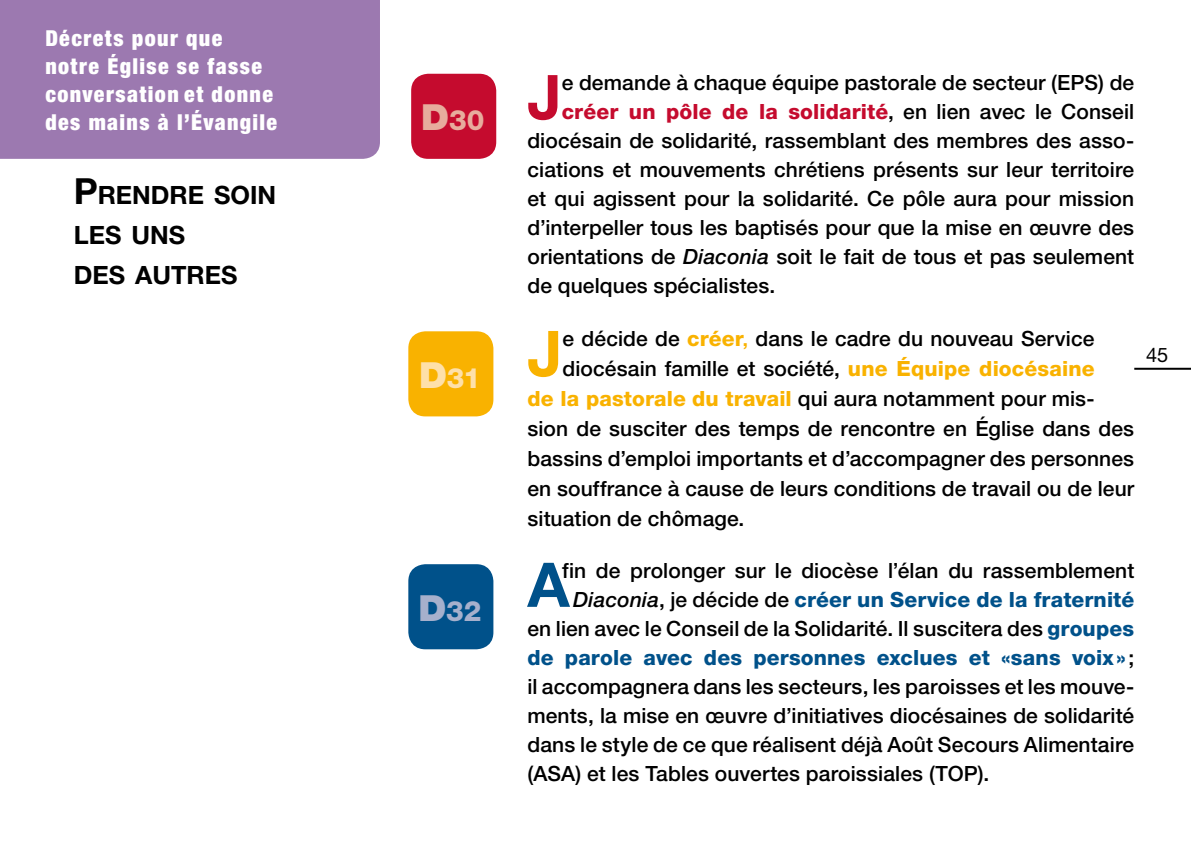
<style>
.page{position:relative;width:1191px;height:851px;background:#fff}
.page>*{position:absolute;margin:0;border:0;box-sizing:border-box;transform-origin:0 0}
.t1{font:700 63px "Helvetica Neue LT";color:#f9b200}
.t2{font:700 61.6px "Helvetica Neue LT";color:#c50b2e}
.t3{font:700 61.6px "Helvetica Neue LT";color:#00518a}
.t4{font:800 28px "Helvetica Neue LT";color:#e7ac9d}
.t5{font:800 28px "Helvetica Neue LT";color:#fee0a9}
.t6{font:800 28px "Helvetica Neue LT";color:#a6b0cc}
.t7{font:700 25.2px/40px "Helvetica Neue LT";color:#000}
.t8{font:900 condensed 22px/28px "Helvetica Neue LT";letter-spacing:.065em;color:#fff}
.t9{font:500 21px "Helvetica Neue LT";letter-spacing:.005em;color:#000}
.t10{font:800 21px "Helvetica Neue LT";letter-spacing:.005em;color:#00518a}
.t11{font:800 21px "Helvetica Neue LT";letter-spacing:.005em;color:#c50b2e}
.t12{font:20px "Helvetica Neue LT";color:#000}
.s1{font-size:36px}
.s2{font-weight:900;font-size:36px}
.s3{font-weight:500;color:#000}
.s4{font-style:italic}
.s5{font-weight:800;color:#f9b200}
.s6{color:#f9b200}
.s7{font-weight:500;font-style:italic;color:#000}
.s8{font-weight:800;color:#00518a}
</style>
<div class="page">
<div style="left:411px;top:74px;width:85px;height:85px;background:#c50b2e;border-radius:17px"></div>
<div style="left:408px;top:331px;width:85px;height:85px;background:#f9b200;border-radius:17px"></div>
<div style="left:408px;top:564px;width:85px;height:85px;background:#00518a;border-radius:17px"></div>
<div style="left:0;top:0;width:380px;height:159px;background:#9c79b0"></div>
<hr style="left:1134px;top:368px;width:57px;height:2px;background:#000">
<p class="t8" style="left:45px;top:24px;width:233px">Décrets pour que notre Église se fasse conversation et donne des mains à l’Évangile</p>
<p class="t7" style="left:74px;top:174px;width:204px"><span class="s1">P</span>RENDRE SOIN<br>LES UNS<br>DES AUTRES</p>
<p class="t4" style="left:421px;top:103px;width:65px"><span class="s2">D</span>30</p>
<p class="t5" style="left:419px;top:361px;width:63px"><span class="s2">D</span>31</p>
<p class="t6" style="left:418px;top:594px;width:64px"><span class="s2">D</span>32</p>
<p class="t2" style="left:527px;top:59px;width:36px">J</p>
<p class="t9" style="left:562px;top:70px;width:574px">e demande à chaque équipe pastorale de secteur (EPS) de</p>
<p class="t11" style="left:562px;top:99px;width:574px">créer un pôle de la solidarité<span class="s3">, en lien avec le Conseil</span></p>
<p class="t9" style="left:527px;top:128px;width:608px">diocésain de solidarité, rassemblant des membres des asso-</p>
<p class="t9" style="left:527px;top:157px;width:608px">ciations et mouvements chrétiens présents sur leur territoire</p>
<p class="t9" style="left:527px;top:186px;width:608px">et qui agissent pour la solidarité. Ce pôle aura pour mission</p>
<p class="t9" style="left:527px;top:215px;width:608px">d’interpeller tous les baptisés pour que la mise en œuvre des</p>
<p class="t9" style="left:527px;top:244px;width:608px">orientations de <span class="s4">Diaconia</span> soit le fait de tous et pas seulement</p>
<p class="t9" style="left:527px;top:273px;width:249px">de quelques spécialistes.</p>
<p class="t1" style="left:527px;top:314px;width:37px">J</p>
<p class="t9" style="left:562px;top:326px;width:533px">e décide de <span class="s5">créer</span><span class="s6">,</span> dans le cadre du nouveau Service</p>
<p class="t9" style="left:562px;top:356px;width:533px">diocésain famille et société, <span class="s5">une Équipe diocésaine</span></p>
<p class="t9" style="left:527px;top:386px;width:568px"><span class="s5">de la pastorale du travail</span> qui aura notamment pour mis-</p>
<p class="t9" style="left:527px;top:416px;width:608px">sion de susciter des temps de rencontre en Église dans des</p>
<p class="t9" style="left:527px;top:446px;width:608px">bassins d’emploi importants et d’accompagner des personnes</p>
<p class="t9" style="left:527px;top:476px;width:608px">en souffrance à cause de leurs conditions de travail ou de leur</p>
<p class="t9" style="left:527px;top:506px;width:218px">situation de chômage.</p>
<p class="t3" style="left:527px;top:546px;width:44px">A</p>
<p class="t9" style="left:562px;top:557px;width:573px">fin de prolonger sur le diocèse l’élan du rassemblement</p>
<p class="t10" style="left:573px;top:586px;width:562px"><span class="s7">Diaconia</span><span class="s3">, je décide de</span> créer un Service de la fraternité</p>
<p class="t9" style="left:527px;top:615px;width:608px">en lien avec le Conseil de la Solidarité. Il suscitera des <span class="s8">groupes</span></p>
<p class="t10" style="left:527px;top:644px;width:608px">de parole avec des personnes exclues et «sans voix» <span class="s3">;</span></p>
<p class="t9" style="left:527px;top:673px;width:608px">il accompagnera dans les secteurs, les paroisses et les mouve-</p>
<p class="t9" style="left:527px;top:702px;width:608px">ments, la mise en œuvre d’initiatives diocésaines de solidarité</p>
<p class="t9" style="left:527px;top:731px;width:608px">dans le style de ce que réalisent déjà Août Secours Alimentaire</p>
<p class="t9" style="left:527px;top:760px;width:463px">(ASA) et les Tables ouvertes paroissiales (TOP).</p>
<p class="t12" style="left:1146px;top:343px;width:24px">45</p>
</div>
